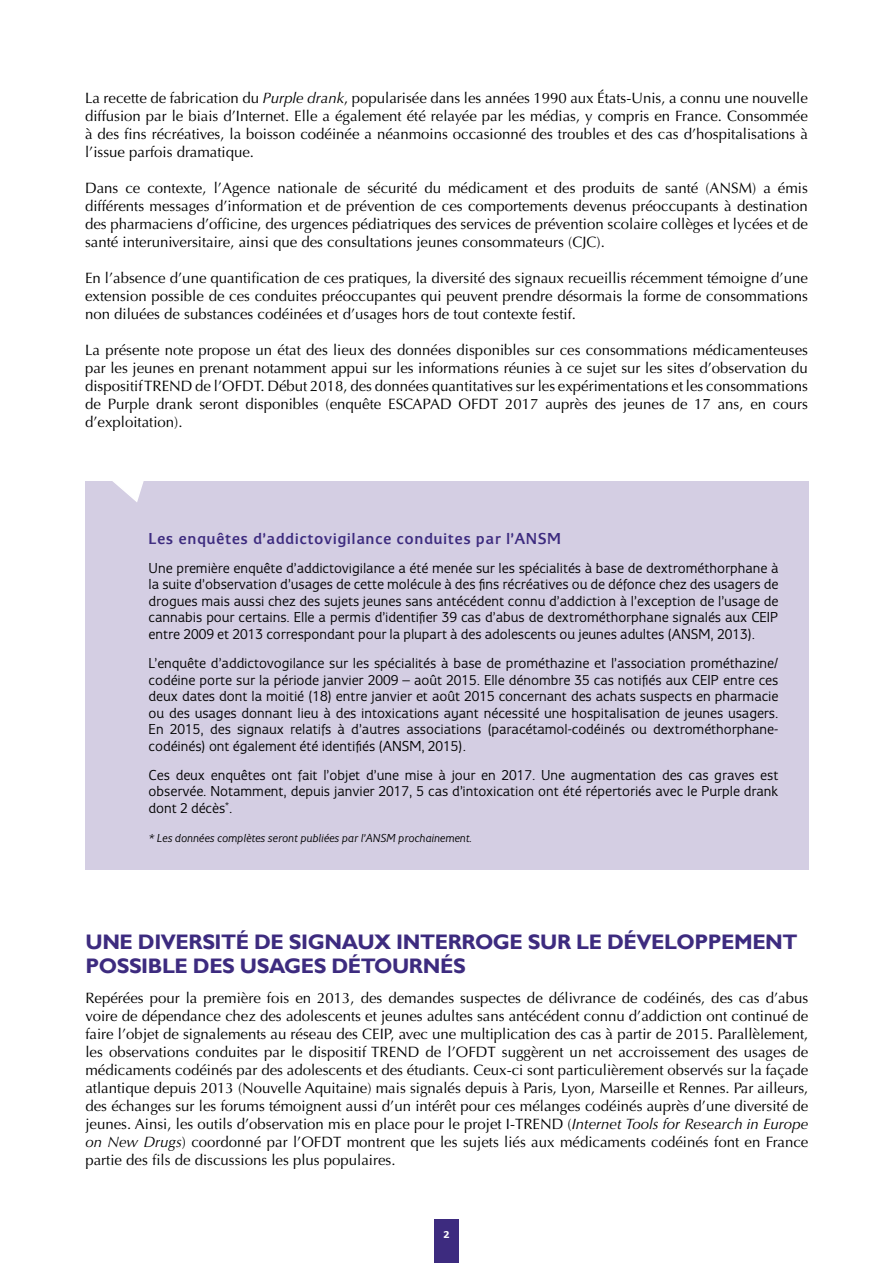
<style>
.page{position:relative;width:893px;height:1263px;background:#fff}
.page>*{position:absolute;margin:0;border:0;box-sizing:border-box;transform-origin:0 0}
.t1{font:700 21px/24px "Gill Sans";letter-spacing:-.02em;color:#3d2b7f}
.t2{font:500 16.5px "Eurocrat";letter-spacing:.03em;color:#3d2b7f}
.t3{font:15px/18px "Optima LT Std";color:#000;text-align:justify}
.t4{font:15px/16.5px "Eurocrat";color:#000;text-align:justify}
.t5{font:italic 12px "Eurocrat";color:#000}
.t6{font:700 10.5px "Eurocrat";color:#fff}
.s1{font-style:italic}
</style>
<div class="page">
<div style="left:435px;top:1219px;width:24px;height:44px;background:#3d2b7f"></div>
<div style="left:85px;top:481px;width:723px;height:389px;background:#d4cee3"></div>
<svg style="left:112px;top:481px;width:32px;height:21px"></svg>
<p class="t3" style="left:85px;top:89px;width:724px">La recette de fabrication du <span class="s1">Purple drank</span>, popularisée dans les années 1990 aux États-Unis, a connu une nouvelle diffusion par le biais d’Internet. Elle a également été relayée par les médias, y compris en France. Consommée à des fins récréatives, la boisson codéinée a néanmoins occasionné des troubles et des cas d’hospitalisations à l’issue parfois dramatique.</p>
<p class="t3" style="left:85px;top:179px;width:724px">Dans ce contexte, l’Agence nationale de sécurité du médicament et des produits de santé (ANSM) a émis différents messages d’information et de prévention de ces comportements devenus préoccupants à destination des pharmaciens d’officine, des urgences pédiatriques des services de prévention scolaire collèges et lycées et de santé interuniversitaire, ainsi que des consultations jeunes consommateurs (CJC).</p>
<p class="t3" style="left:85px;top:269px;width:724px">En l’absence d’une quantification de ces pratiques, la diversité des signaux recueillis récemment témoigne d’une extension possible de ces conduites préoccupantes qui peuvent prendre désormais la forme de consommations non diluées de substances codéinées et d’usages hors de tout contexte festif.</p>
<p class="t3" style="left:85px;top:341px;width:724px">La présente note propose un état des lieux des données disponibles sur ces consommations médicamenteuses par les jeunes en prenant notamment appui sur les informations réunies à ce sujet sur les sites d’observation du dispositif TREND de l’OFDT. Début 2018, des données quantitatives sur les expérimentations et les consommations de Purple drank seront disponibles (enquête ESCAPAD OFDT 2017 auprès des jeunes de 17 ans, en cours d’exploitation).</p>
<p class="t2" style="left:149px;top:529px;width:414px">Les enquêtes d’addictovigilance conduites par l’ANSM</p>
<p class="t4" style="left:149px;top:559px;width:631px">Une première enquête d’addictovigilance a été menée sur les spécialités à base de dextrométhorphane à la suite d’observation d’usages de cette molécule à des fins récréatives ou de défonce chez des usagers de drogues mais aussi chez des sujets jeunes sans antécédent connu d’addiction à l’exception de l’usage de cannabis pour certains. Elle a permis d’identifier 39 cas d’abus de dextrométhorphane signalés aux CEIP entre 2009 et 2013 correspondant pour la plupart à des adolescents ou jeunes adultes (ANSM, 2013).</p>
<p class="t4" style="left:149px;top:654px;width:631px">L’enquête d’addictovogilance sur les spécialités à base de prométhazine et l’association prométhazine/ codéine porte sur la période janvier 2009 – août 2015. Elle dénombre 35 cas notifiés aux CEIP entre ces deux dates dont la moitié (18) entre janvier et août 2015 concernant des achats suspects en pharmacie ou des usages donnant lieu à des intoxications ayant nécessité une hospitalisation de jeunes usagers.<br>En 2015, des signaux relatifs à d’autres associations (paracétamol-codéinés ou dextrométhorphane&shy;codéinés) ont également été identifiés (ANSM, 2015).</p>
<p class="t4" style="left:149px;top:766px;width:631px">Ces deux enquêtes ont fait l’objet d’une mise à jour en 2017. Une augmentation des cas graves est observée. Notamment, depuis janvier 2017, 5 cas d’intoxication ont été répertoriés avec le Purple drank dont 2 décès<sup>*</sup>.</p>
<p class="t5" style="left:149px;top:831px;width:325px">* Les données complètes seront publiées par l’ANSM prochainement.</p>
<h1 class="t1" style="left:85px;top:931px;width:714px">UNE DIVERSITÉ DE SIGNAUX INTERROGE SUR LE DÉVELOPPEMENT<br>POSSIBLE DES USAGES DÉTOURNÉS</h1>
<p class="t3" style="left:85px;top:989px;width:724px">Repérées pour la première fois en 2013, des demandes suspectes de délivrance de codéinés, des cas d’abus voire de dépendance chez des adolescents et jeunes adultes sans antécédent connu d’addiction ont continué de faire l’objet de signalements au réseau des CEIP, avec une multiplication des cas à partir de 2015. Parallèlement, les observations conduites par le dispositif TREND de l’OFDT suggèrent un net accroissement des usages de médicaments codéinés par des adolescents et des étudiants. Ceux-ci sont particulièrement observés sur la façade atlantique depuis 2013 (Nouvelle Aquitaine) mais signalés depuis à Paris, Lyon, Marseille et Rennes. Par ailleurs, des échanges sur les forums témoignent aussi d’un intérêt pour ces mélanges codéinés auprès d’une diversité de jeunes. Ainsi, les outils d’observation mis en place pour le projet I-TREND (<span class="s1">Internet Tools for Research in Europe on New Drugs</span>) coordonné par l’OFDT montrent que les sujets liés aux médicaments codéinés font en France partie des fils de discussions les plus populaires.</p>
<p class="t6" style="left:443px;top:1228px;width:8px">2</p>
</div>
